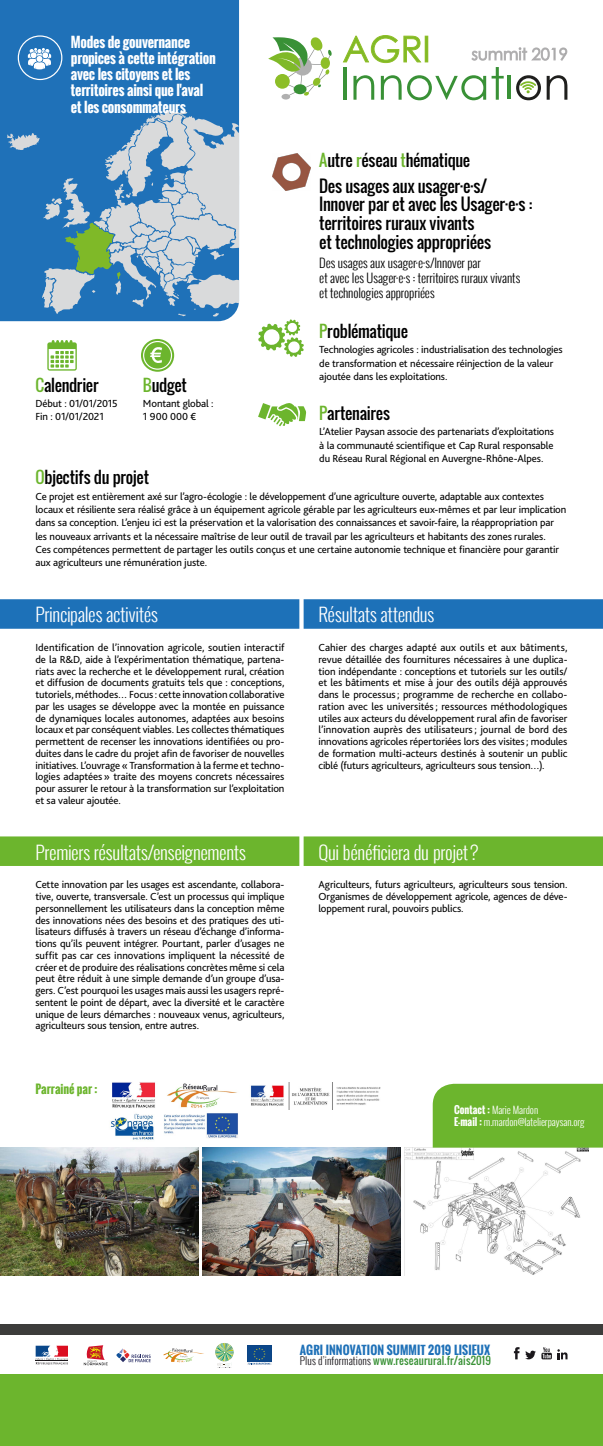
<style>
.page{position:relative;width:603px;height:1446px;background:#fff}
.page>*{position:absolute;margin:0;border:0;box-sizing:border-box;transform-origin:0 0}
.t1{font:300 18.5px "Oswald";letter-spacing:-.02em;color:#fff}
.t2{font:16.25px/18.8px "Oswald";letter-spacing:-.015em;color:#000}
.t3{font:16px "Oswald";letter-spacing:-.015em;color:#000}
.t4{font:700 13.75px/16.2px "Oswald";letter-spacing:-.02em;color:#fff}
.t5{font:300 12.5px/15px "Oswald";letter-spacing:-.01em;color:#000}
.t6{font:700 11.75px "Oswald";letter-spacing:-.005em;color:#6cb52d}
.t7{font:700 11.68px "Oswald";letter-spacing:.01em;color:#1f71b8}
.t8{font:10.75px/11.8px "Bliss 2";letter-spacing:-.01em;color:#000;text-align:justify}
.t9{font:10.53px "Oswald";letter-spacing:.015em;color:#399136}
.t10{font:300 10px/12.5px "Oswald";letter-spacing:-.005em;color:#fff}
.s1{color:#6cb52d}
.s2{font-weight:700}
.s3{font-weight:300;color:#1b181c}
</style>
<div class="page">
<div style="left:0;top:0;width:239px;height:321px;background:#1f71b8"></div>
<svg style="left:7px;top:109px;width:232px;height:207px;background:#6a9cc1"></svg>
<div style="left:281px;top:94px;width:9px;height:6px;background:#b0b0b0;border-radius:50%"></div>
<svg style="left:268px;top:37px;width:64px;height:59px"></svg>
<svg style="left:343px;top:35px;width:224px;height:65px"></svg>
<div style="left:0;top:1374px;width:602px;height:72px;background:#6cb52d"></div>
<div style="left:0;top:1324px;width:602px;height:11px;background:#3c3c3b"></div>
<svg style="left:247px;top:1345px;width:24px;height:20px"></svg>
<svg style="left:116px;top:1348px;width:35px;height:14px"></svg>
<svg style="left:163px;top:1348px;width:41px;height:14px"></svg>
<svg style="left:215px;top:1343px;width:18px;height:25px"></svg>
<svg style="left:35px;top:1345px;width:33px;height:20px"></svg>
<svg style="left:525px;top:1350px;width:10px;height:9px"></svg>
<svg style="left:513px;top:1347px;width:6px;height:12px"></svg>
<svg style="left:557px;top:1349px;width:10px;height:10px"></svg>
<svg style="left:541px;top:1347px;width:10px;height:12px"></svg>
<svg style="left:84px;top:1345px;width:24px;height:20px"></svg>
<img style="left:273px;top:153px;width:37px;height:38px">
<svg style="left:258px;top:319px;width:46px;height:38px"></svg>
<svg style="left:258px;top:403px;width:48px;height:23px"></svg>
<div style="left:0;top:599px;width:299px;height:30px;background:#1d71b8"></div>
<div style="left:303px;top:599px;width:299px;height:30px;background:#1d71b8"></div>
<img style="left:0;top:1147px;width:198px;height:128px">
<img style="left:404px;top:1147px;width:184px;height:128px">
<img style="left:202px;top:1147px;width:198px;height:128px">
<svg style="left:47px;top:340px;width:30px;height:31px"></svg>
<svg style="left:141px;top:339px;width:33px;height:33px"></svg>
<div style="left:432px;top:1084px;width:170px;height:63px;background:#6cb52d"></div>
<img style="left:110px;top:1082px;width:128px;height:58px">
<div style="left:0;top:836px;width:299px;height:30px;background:#6cb52d"></div>
<div style="left:303px;top:836px;width:299px;height:30px;background:#6cb52d"></div>
<img style="left:250px;top:1083px;width:131px;height:26px">
<div style="left:18px;top:35px;width:44px;height:45px;border:1px solid #fff;border-radius:50%"></div>
<svg style="left:28px;top:48px;width:23px;height:21px"></svg>
<p class="t4" style="left:71px;top:34px;width:146px">Modes de gouvernance propices à cette intégration avec les citoyens et les territoires ainsi que l'aval et les consommateurs</p>
<h3 class="t3" style="left:35px;top:373px;width:64px"><span class="s1">C</span>alendrier</h3>
<p class="t8" style="left:35px;top:397px;width:84px;line-height:13.2px">Début : 01/01/2015<br>Fin : 01/01/2021</p>
<h3 class="t3" style="left:143px;top:373px;width:45px"><span class="s1">B</span>udget</h3>
<p class="t8" style="left:143px;top:397px;width:72px;line-height:13.2px">Montant global :<br>1 900 000 €</p>
<h3 class="t3" style="left:319px;top:148px;width:152px"><span class="s1">A</span>utre <span class="s1">r</span>éseau <span class="s1">t</span>hématique</h3>
<h2 class="t2" style="left:319px;top:176px;width:214px">Des usages aux usager·e·s/<br>Innover par et avec les Usager·e·s : territoires ruraux vivants<br>et technologies appropriées</h2>
<p class="t5" style="left:319px;top:255px;width:202px">Des usages aux usager·e·s/Innover par<br>et avec les Usager·e·s : territoires ruraux vivants et technologies appropriées</p>
<h3 class="t3" style="left:319px;top:319px;width:90px"><span class="s1">P</span>roblématique</h3>
<p class="t8" style="left:319px;top:343px;width:245px;line-height:13.2px;text-align:left">Technologies agricoles : industrialisation des technologies de transformation et nécessaire réinjection de la valeur ajoutée dans les exploitations.</p>
<h3 class="t3" style="left:319px;top:401px;width:72px"><span class="s1">P</span>artenaires</h3>
<p class="t8" style="left:319px;top:425px;width:236px;line-height:13.2px">L’Atelier Paysan associe des partenariats d’exploitations à la communauté scientifique et Cap Rural responsable du Réseau Rural Régional en Auvergne-Rhône-Alpes.</p>
<h3 class="t3" style="left:35px;top:465px;width:115px"><span class="s1">O</span>bjectifs du projet</h3>
<p class="t8" style="left:35px;top:490px;width:532px;line-height:13.2px;text-align:left">Ce projet est entièrement axé sur l’agro-écologie : le développement d’une agriculture ouverte, adaptable aux contextes locaux et résiliente sera réalisé grâce à un équipement agricole gérable par les agriculteurs eux-mêmes et par leur implication dans sa conception. L’enjeu ici est la préservation et la valorisation des connaissances et savoir-faire, la réappropriation par les nouveaux arrivants et la nécessaire maîtrise de leur outil de travail par les agriculteurs et habitants des zones rurales.<br>Ces compétences permettent de partager les outils conçus et une certaine autonomie technique et financière pour garantir aux agriculteurs une rémunération juste.</p>
<h1 class="t1" style="left:35px;top:601px;width:124px">Principales activités</h1>
<p class="t8" style="left:35px;top:642px;width:250px">Identification de l’innovation agricole, soutien interactif de la R&amp;D, aide à l’expérimentation thématique, partena&shy;riats avec la recherche et le développement rural, création et diffusion de documents gratuits tels que : conceptions, tutoriels, méthodes… Focus : cette innovation collaborative par les usages se développe avec la montée en puissance de dynamiques locales autonomes, adaptées aux besoins locaux et par conséquent viables. Les collectes thématiques permettent de recenser les innovations identifiées ou pro&shy;duites dans le cadre du projet afin de favoriser de nouvelles initiatives. L’ouvrage «Transformation à la ferme et techno&shy;logies adaptées» traite des moyens concrets nécessaires pour assurer le retour à la transformation sur l’exploitation et sa valeur ajoutée.</p>
<h1 class="t1" style="left:318px;top:601px;width:117px">Résultats attendus</h1>
<p class="t8" style="left:318px;top:642px;width:250px">Cahier des charges adapté aux outils et aux bâtiments, revue détaillée des fournitures nécessaires à une duplica&shy;tion indépendante : conceptions et tutoriels sur les outils/ et les bâtiments et mise à jour des outils déjà approuvés dans le processus; programme de recherche en collabo&shy;ration avec les universités; ressources méthodologiques utiles aux acteurs du développement rural afin de favoriser l’innovation auprès des utilisateurs; journal de bord des innovations agricoles répertoriées lors des visites; modules de formation multi-acteurs destinés à soutenir un public ciblé (futurs agriculteurs, agriculteurs sous tension…).</p>
<h1 class="t1" style="left:35px;top:838px;width:212px">Premiers résultats/enseignements</h1>
<p class="t8" style="left:35px;top:879px;width:250px">Cette innovation par les usages est ascendante, collabora&shy;tive, ouverte, transversale. C’est un processus qui implique personnellement les utilisateurs dans la conception même des innovations nées des besoins et des pratiques des uti&shy;lisateurs diffusés à travers un réseau d’échange d’informa&shy;tions qu’ils peuvent intégrer. Pourtant, parler d’usages ne suffit pas car ces innovations impliquent la nécessité de créer et de produire des réalisations concrètes même si cela peut être réduit à une simple demande d’un groupe d’usa&shy;gers. C’est pourquoi les usages mais aussi les usagers repré&shy;sentent le point de départ, avec la diversité et le caractère unique de leurs démarches : nouveaux venus, agriculteurs, agriculteurs sous tension, entre autres.</p>
<p class="t6" style="left:35px;top:1080px;width:64px">Parrainé par :</p>
<h1 class="t1" style="left:318px;top:838px;width:161px">Qui bénéficiera du projet ?</h1>
<p class="t8" style="left:318px;top:879px;width:250px">Agriculteurs, futurs agriculteurs, agriculteurs sous tension.<br>Organismes de développement agricole, agences de déve&shy;loppement rural, pouvoirs publics.</p>
<p class="t10" style="left:454px;top:1103px;width:132px"><span class="s2">Contact :</span> Marie Mardon<br><span class="s2">E-mail :</span> m.mardon@latelierpaysan.org</p>
<p class="t7" style="left:299px;top:1341px;width:192px">AGRI INNOVATION SUMMIT 2019 LISIEUX</p>
<p class="t9" style="left:299px;top:1352px;width:192px"><span class="s3">Plus d’informations</span> www.reseaurural.fr/ais2019</p>
</div>
